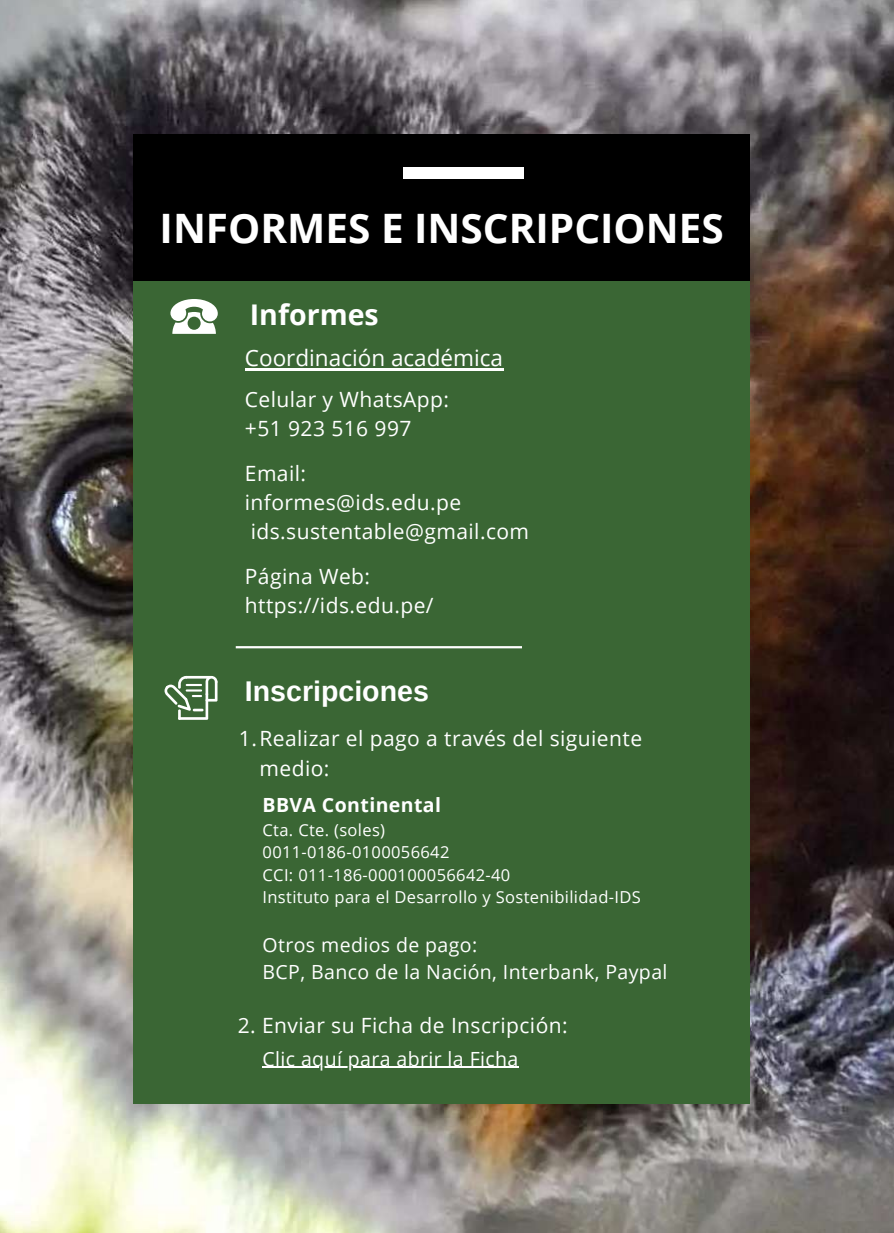
<style>
.page{position:relative;width:894px;height:1233px;background:#fff}
.page>*{position:absolute;margin:0;border:0;box-sizing:border-box;transform-origin:0 0}
.t1{font:700 40.5px "Open Sans";color:#fff}
.t2{font:700 28.5px "Arimo";color:#fff}
.t3{font:700 28.5px "Open Sans";color:#fff}
.t4{font:22.5px "Open Sans";color:#fff}
.t5{font:21px/29px "Open Sans";letter-spacing:.02em;color:#fff}
.t6{font:19.5px/27px "Open Sans";letter-spacing:.02em;color:#fff}
.t7{font:700 19.5px "Open Sans";letter-spacing:.02em;color:#fff}
.t8{font:16.5px/22.5px "Open Sans";letter-spacing:.02em;color:#fff}
</style>
<div class="page">
<img style="left:0;top:0;width:893px;height:1233px">
<div style="left:134px;top:134px;width:615px;height:969px;background:#3a6634"></div>
<hr style="left:236px;top:646px;width:286px;height:2px;background:#fff">
<div style="left:134px;top:134px;width:615px;height:147px;background:#000"></div>
<svg style="left:164px;top:676px;width:53px;height:44px"></svg>
<svg style="left:170px;top:299px;width:48px;height:35px"></svg>
<div style="left:403px;top:168px;width:120px;height:11px;background:#fff"></div>
<hr style="left:245px;top:368px;width:258px;height:3px;background:#fff">
<hr style="left:262px;top:1067px;width:256px;height:1px;background:#fff">
<h1 class="t1" style="left:159px;top:199px;width:565px">INFORMES E INSCRIPCIONES</h1>
<h2 class="t3" style="left:250px;top:295px;width:130px">Informes</h2>
<p class="t4" style="left:245px;top:342px;width:260px">Coordinación académica</p>
<p class="t5" style="left:245px;top:385px;width:206px">Celular y WhatsApp: +51 923 516 997</p>
<p class="t5" style="left:245px;top:459px;width:286px">Email:<br>informes@ids.edu.pe ids.sustentable@gmail.com</p>
<p class="t5" style="left:245px;top:562px;width:190px">Página Web: https://ids.edu.pe/</p>
<h2 class="t2" style="left:245px;top:675px;width:185px">Inscripciones</h2>
<p class="t5" style="left:259px;top:724px;width:384px;text-indent:-21px">1.Realizar el pago a través del siguiente medio:</p>
<p class="t7" style="left:262px;top:791px;width:180px">BBVA Continental</p>
<p class="t8" style="left:262px;top:818px;width:379px">Cta. Cte. (soles)<br>0011-0186-0100056642<br>CCI: 011-186-000100056642-40<br>Instituto para el Desarrollo y Sostenibilidad-IDS</p>
<p class="t6" style="left:262px;top:931px;width:406px">Otros medios de pago:<br>BCP, Banco de la Nación, Interbank, Paypal</p>
<p class="t5" style="left:238px;top:1011px;width:331px">2. Enviar su Ficha de Inscripción:</p>
<p class="t6" style="left:262px;top:1044px;width:257px">Clic aquí para abrir la Ficha</p>
</div>
